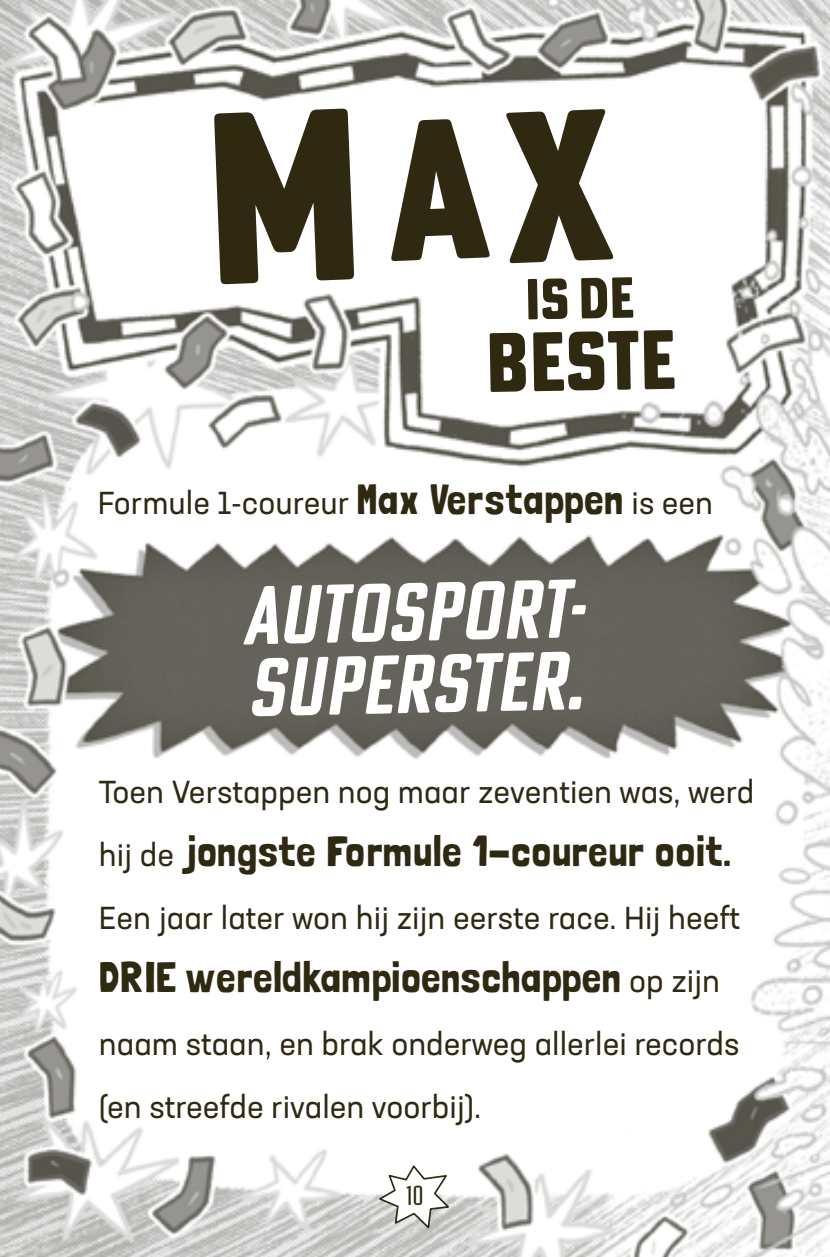
<style>
.page{position:relative;width:830px;height:1257px;background:#fff}
.page>*{position:absolute;margin:0;border:0;box-sizing:border-box;transform-origin:0 0}
.t1{font:800 82.12px "Poster Gothic Round Ex Cond ATF";color:#2f2912}
.t2{font:italic 700 81px/72px "Poster Gothic Round Ex Cond ATF";color:#fff}
.t3{font:800 56.48px "Poster Gothic Round Ex Cond ATF";color:#2f2912}
.t4{font:42.75px "Londrina Solid";letter-spacing:.01em;color:#2f2912}
.t5{font:31.5px/63px "Neusa Next Std";color:#2f2912}
.t6{font:27px "Poster Gothic Round Ex Cond ATF";color:#2f2912}
.s1{font-family:"Londrina Solid";font-size:42.75px}
.s2{font-family:"Neusa Next Std";font-size:31.5px}
</style>
<div class="page">
<img style="left:0;top:0;width:829px;height:1256px">
<svg style="left:376px;top:1163px;width:75px;height:68px"></svg>
<svg style="left:214px;top:108px;width:399px;height:176px"></svg>
<p class="t3" style="left:524px;top:262px;width:111px;rotate:-1deg">IS de</p>
<p class="t1" style="left:484px;top:309px;width:192px;rotate:-1deg">BESTE</p>
<p class="t5" style="left:98px;top:471px;width:616px">Formule 1-coureur <span class="s1">Max Verstappen</span> is een</p>
<p class="t2" style="left:241px;top:577px;width:364px;rotate:-1deg">AUTOSPORT-<br>SUPERSTER.</p>
<p class="t5" style="left:99px;top:759px;width:656px">Toen Verstappen nog maar zeventien was, werd</p>
<p class="t4" style="left:99px;top:825px;width:633px"><span class="s2">hij de</span> jongste Formule 1-coureur ooit.</p>
<p class="t5" style="left:99px;top:885px;width:642px">Een jaar later won hij zijn eerste race. Hij heeft</p>
<p class="t4" style="left:99px;top:951px;width:622px">DRIE wereldkampioenschappen <span class="s2">op zijn</span></p>
<p class="t5" style="left:99px;top:1011px;width:641px">naam staan, en brak onderweg allerlei records (en streefde rivalen voorbij).</p>
<p class="t6" style="left:406px;top:1178px;width:19px">10</p>
</div>
